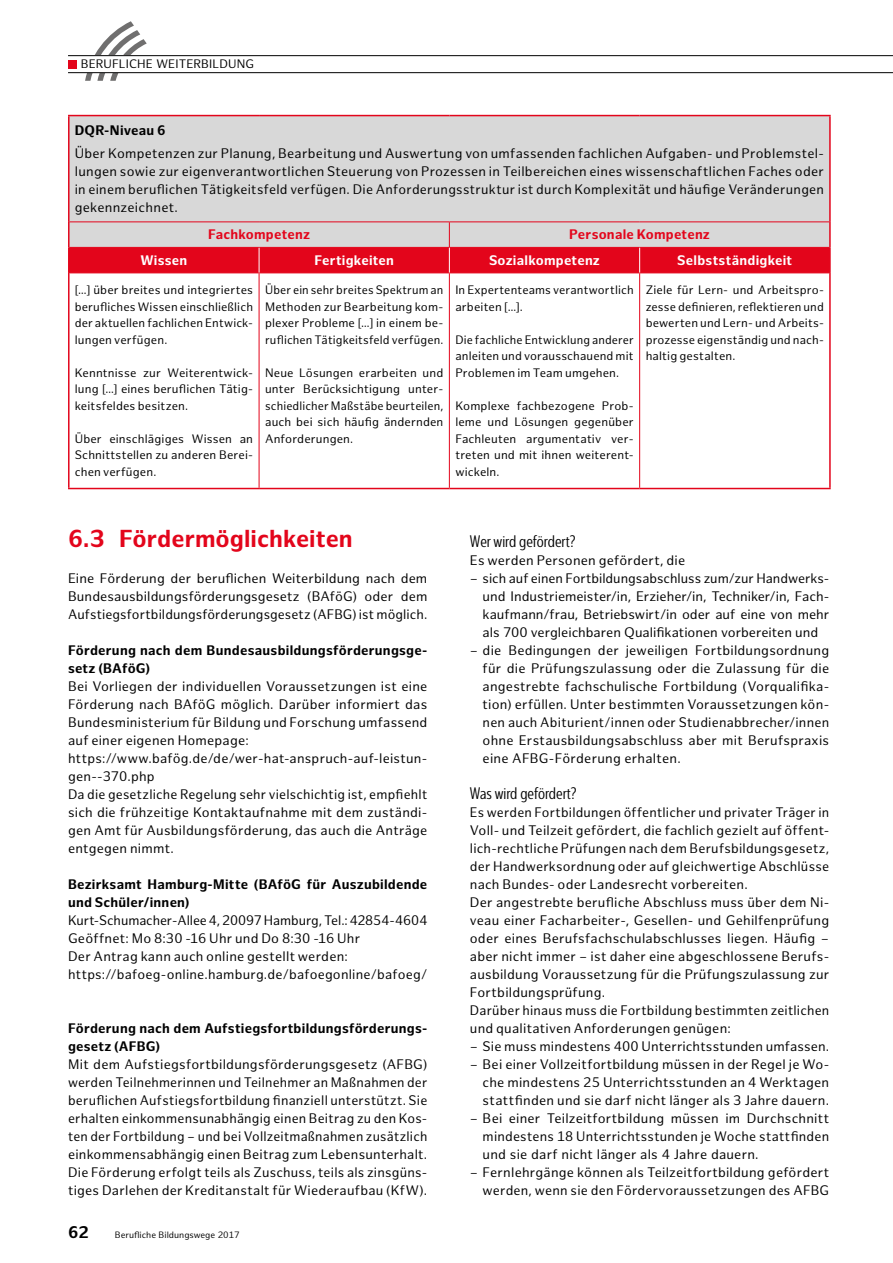
<style>
.page{position:relative;width:893px;height:1263px;background:#fff}
.page>*{position:absolute;margin:0;border:0;box-sizing:border-box;transform-origin:0 0}
.Überschrift_2{font:700 24px "Hamburg Sans";color:#e3051b}
.Überschrift_Interval{font:16.5px "Interval Next Cond";color:#000}
.t1{font:700 16.5px "Hamburg Sans";color:#000}
.Fließtext{font:13.5px/18px "Hamburg Sans";letter-spacing:.015em;color:#000;text-align:justify}
.Fließtext-2{font:700 13.5px/18px "Hamburg Sans";letter-spacing:.015em;color:#000}
.Fließtext-3{font:13.5px "Hamburg Sans";letter-spacing:-.005em;color:#000}
.Fließtext-4{font:700 13.5px "Hamburg Sans";letter-spacing:.015em;color:#fff}
.Fließtext-5{font:700 13.5px "Hamburg Sans";letter-spacing:.015em;color:#e3051b}
.Fließtext-6{font:12px/16.5px "Hamburg Sans";letter-spacing:.01em;color:#000;text-align:justify}
.Fließtext-7{font:12px/16.5px "Hamburg Sans";letter-spacing:.01em;color:#000;text-align:justify;scale:.96 1}
.t2{font:9px "Hamburg Sans";color:#000}
</style>
<div class="page">
<svg style="left:85px;top:21px;width:62px;height:60px"></svg>
<div style="left:68px;top:55px;width:761px;height:17px;background:#fff"></div>
<hr style="left:68px;top:55px;width:825px;height:1px;background:#000">
<hr style="left:68px;top:72px;width:825px;height:1px;background:#000">
<div style="left:68px;top:60px;width:9px;height:8px;background:#e3051b"></div>
<div style="left:70px;top:116px;width:759px;height:105px;background:#d8d8d8"></div>
<hr style="left:68px;top:115px;width:191px;height:1px;background:#e3051b">
<hr style="left:68px;top:116px;width:2px;height:106px;background:#e3051b">
<hr style="left:259px;top:115px;width:190px;height:1px;background:#e3051b">
<hr style="left:449px;top:115px;width:191px;height:1px;background:#e3051b">
<hr style="left:640px;top:115px;width:191px;height:1px;background:#e3051b">
<hr style="left:829px;top:116px;width:2px;height:106px;background:#e3051b">
<hr style="left:68px;top:222px;width:2px;height:25px;background:#e3051b">
<hr style="left:829px;top:222px;width:2px;height:25px;background:#e3051b">
<hr style="left:68px;top:247px;width:2px;height:26px;background:#e3051b">
<hr style="left:829px;top:247px;width:2px;height:26px;background:#e3051b">
<hr style="left:68px;top:273px;width:2px;height:215px;background:#e3051b">
<hr style="left:829px;top:273px;width:2px;height:215px;background:#e3051b">
<hr style="left:68px;top:488px;width:191px;height:1px;background:#e3051b">
<hr style="left:259px;top:488px;width:190px;height:1px;background:#e3051b">
<hr style="left:449px;top:488px;width:191px;height:1px;background:#e3051b">
<hr style="left:640px;top:488px;width:191px;height:1px;background:#e3051b">
<hr style="left:70px;top:221px;width:189px;height:1px;background:#e3051b">
<hr style="left:259px;top:221px;width:190px;height:1px;background:#e3051b">
<hr style="left:449px;top:221px;width:191px;height:1px;background:#e3051b">
<hr style="left:640px;top:221px;width:189px;height:1px;background:#e3051b">
<hr style="left:70px;top:273px;width:189px;height:1px;background:#e3051b">
<hr style="left:259px;top:273px;width:190px;height:1px;background:#e3051b">
<hr style="left:259px;top:273px;width:1px;height:215px;background:#e3051b">
<hr style="left:449px;top:273px;width:191px;height:1px;background:#e3051b">
<hr style="left:449px;top:273px;width:1px;height:215px;background:#e3051b">
<hr style="left:640px;top:273px;width:189px;height:1px;background:#e3051b">
<hr style="left:639px;top:273px;width:1px;height:215px;background:#e3051b">
<svg style="left:69px;top:222px;width:761px;height:51px;background:#dd6a76"></svg>
<p class="Fließtext-6" style="left:81px;top:56px;width:175px">BERUFLICHE WEITERBILDUNG</p>
<p class="Fließtext-2" style="left:75px;top:122px;width:92px">DQR-Niveau 6</p>
<p class="Fließtext" style="left:75px;top:145px;width:751px">Über Kompetenzen zur Planung, Bearbeitung und Auswertung von umfassenden fachlichen Aufgaben- und Problemstel&shy;lungen sowie zur eigenverantwortlichen Steuerung von Prozessen in Teilbereichen eines wissenschaftlichen Faches oder in einem beruflichen Tätigkeitsfeld verfügen. Die Anforderungsstruktur ist durch Komplexität und häufige Veränderungen gekennzeichnet.</p>
<p class="Fließtext-5" style="left:208px;top:227px;width:104px">Fachkompetenz</p>
<p class="Fließtext-5" style="left:569px;top:227px;width:142px">Personale Kompetenz</p>
<p class="Fließtext-4" style="left:140px;top:252px;width:48px">Wissen</p>
<p class="Fließtext-4" style="left:314px;top:252px;width:81px">Fertigkeiten</p>
<p class="Fließtext-4" style="left:489px;top:252px;width:112px">Sozialkompetenz</p>
<p class="Fließtext-4" style="left:677px;top:252px;width:117px">Selbstständigkeit</p>
<p class="Fließtext-6" style="left:75px;top:282px;width:180px">[…] über breites und integriertes berufliches Wissen einschließlich der aktuellen fachlichen Entwick&shy;lungen verfügen.</p>
<p class="Fließtext-6" style="left:75px;top:365px;width:180px">Kenntnisse zur Weiterentwick&shy;lung […] eines beruflichen Tätig&shy;keitsfeldes besitzen.</p>
<p class="Fließtext-6" style="left:75px;top:431px;width:180px">Über einschlägiges Wissen an Schnittstellen zu anderen Berei&shy;chen verfügen.</p>
<p class="Fließtext-7" style="left:265px;top:282px;width:187px">Über ein sehr breites Spektrum an Methoden zur Bearbeitung kom&shy;plexer Probleme […] in einem be&shy;ruflichen Tätigkeitsfeld verfügen.</p>
<p class="Fließtext-6" style="left:265px;top:365px;width:180px">Neue Lösungen erarbeiten und unter Berücksichtigung unter&shy;schiedlicher Maßstäbe beurteilen, auch bei sich häufig ändernden Anforderungen.</p>
<p class="Fließtext-6" style="left:646px;top:282px;width:180px">Ziele für Lern- und Arbeitspro&shy;zesse definieren, reflektieren und bewerten und Lern- und Arbeits&shy;prozesse eigenständig und nach&shy;haltig gestalten.</p>
<p class="Fließtext-6" style="left:455px;top:282px;width:180px">In Expertenteams verantwortlich arbeiten […].</p>
<p class="Fließtext-7" style="left:455px;top:332px;width:187px">Die fachliche Entwicklung anderer anleiten und vorausschauend mit Problemen im Team umgehen.</p>
<p class="Fließtext-6" style="left:455px;top:398px;width:180px">Komplexe fachbezogene Prob&shy;leme und Lösungen gegenüber Fachleuten argumentativ ver&shy;treten und mit ihnen weiterent&shy;wickeln.</p>
<h2 class="Überschrift_2" style="left:68px;top:524px;width:286px">6.3 Fördermöglichkeiten</h2>
<p class="Fließtext" style="left:68px;top:570px;width:361px">Eine Förderung der beruflichen Weiterbildung nach dem Bundesausbildungsförderungsgesetz (BAföG) oder dem Aufstiegsfortbildungsförderungsgesetz (AFBG) ist möglich.</p>
<p class="Fließtext-2" style="left:68px;top:642px;width:361px">Förderung nach dem Bundesausbildungsförderungsge&shy;setz (BAföG)</p>
<p class="Fließtext" style="left:68px;top:678px;width:361px">Bei Vorliegen der individuellen Voraussetzungen ist eine Förderung nach BAföG möglich. Darüber informiert das Bundesministerium für Bildung und Forschung umfassend auf einer eigenen Homepage:</p>
<p class="Fließtext" style="left:68px;top:750px;width:361px">https://www.bafög.de/de/wer-hat-anspruch-auf-leistun&shy;gen--370.php</p>
<p class="Fließtext" style="left:68px;top:786px;width:361px">Da die gesetzliche Regelung sehr vielschichtig ist, empfiehlt sich die frühzeitige Kontaktaufnahme mit dem zuständi&shy;gen Amt für Ausbildungsförderung, das auch die Anträge entgegen nimmt.</p>
<p class="Fließtext-2" style="left:68px;top:876px;width:361px">Bezirksamt Hamburg-Mitte (BAföG für Auszubildende und Schüler/innen)</p>
<p class="Fließtext-3" style="left:68px;top:912px;width:361px">Kurt-Schumacher-Allee 4, 20097 Hamburg, Tel.: 42854-4604</p>
<p class="Fließtext" style="left:68px;top:930px;width:294px">Geöffnet: Mo 8:30 -16 Uhr und Do 8:30 -16 Uhr</p>
<p class="Fließtext" style="left:68px;top:948px;width:281px">Der Antrag kann auch online gestellt werden:</p>
<p class="Fließtext" style="left:68px;top:966px;width:361px">https://bafoeg-online.hamburg.de/bafoegonline/bafoeg/</p>
<p class="Fließtext-2" style="left:68px;top:1020px;width:361px">Förderung nach dem Aufstiegsfortbildungsförderungs&shy;gesetz (AFBG)</p>
<p class="Fließtext" style="left:68px;top:1056px;width:361px">Mit dem Aufstiegsfortbildungsförderungsgesetz (AFBG) werden Teilnehmerinnen und Teilnehmer an Maßnahmen der beruflichen Aufstiegsfortbildung finanziell unterstützt. Sie erhalten einkommensunabhängig einen Beitrag zu den Kos&shy;ten der Fortbildung – und bei Vollzeitmaßnahmen zusätzlich einkommensabhängig einen Beitrag zum Lebensunterhalt.<br>Die Förderung erfolgt teils als Zuschuss, teils als zinsgüns&shy;tiges Darlehen der Kreditanstalt für Wiederaufbau (KfW).</p>
<p class="t1" style="left:68px;top:1222px;width:22px">62</p>
<p class="t2" style="left:115px;top:1229px;width:126px">Berufliche Bildungswege 2017</p>
<p class="Überschrift_Interval" style="left:470px;top:529px;width:107px">Wer wird gefördert?</p>
<p class="Fließtext" style="left:470px;top:552px;width:217px">Es werden Personen gefördert, die</p>
<p class="Fließtext" style="left:483px;top:570px;width:348px;text-indent:-13px">– sich auf einen Fortbildungsabschluss zum/zur Handwerks&shy;und Industriemeister/in, Erzieher/in, Techniker/in, Fach&shy;kaufmann/frau, Betriebswirt/in oder auf eine von mehr als 700 vergleichbaren Qualifikationen vorbereiten und</p>
<p class="Fließtext" style="left:483px;top:642px;width:348px;text-indent:-13px">– die Bedingungen der jeweiligen Fortbildungsordnung für die Prüfungszulassung oder die Zulassung für die angestrebte fachschulische Fortbildung (Vorqualifika&shy;tion) erfüllen. Unter bestimmten Voraussetzungen kön&shy;nen auch Abiturient/innen oder Studienabbrecher/innen ohne Erstausbildungsabschluss aber mit Berufspraxis eine AFBG-Förderung erhalten.</p>
<p class="Überschrift_Interval" style="left:470px;top:781px;width:108px">Was wird gefördert?</p>
<p class="Fließtext" style="left:470px;top:804px;width:361px">Es werden Fortbildungen öffentlicher und privater Träger in Voll- und Teilzeit gefördert, die fachlich gezielt auf öffent&shy;lich-rechtliche Prüfungen nach dem Berufsbildungsgesetz, der Handwerksordnung oder auf gleichwertige Abschlüsse nach Bundes- oder Landesrecht vorbereiten.</p>
<p class="Fließtext" style="left:470px;top:894px;width:361px">Der angestrebte berufliche Abschluss muss über dem Ni&shy;veau einer Facharbeiter-, Gesellen- und Gehilfenprüfung oder eines Berufsfachschulabschlusses liegen. Häufig – aber nicht immer – ist daher eine abgeschlossene Berufs&shy;ausbildung Voraussetzung für die Prüfungszulassung zur Fortbildungsprüfung.</p>
<p class="Fließtext" style="left:470px;top:1002px;width:361px">Darüber hinaus muss die Fortbildung bestimmten zeitlichen und qualitativen Anforderungen genügen:</p>
<p class="Fließtext" style="left:470px;top:1038px;width:361px">– Sie muss mindestens 400 Unterrichtsstunden umfassen.</p>
<p class="Fließtext" style="left:483px;top:1056px;width:348px;text-indent:-13px">– Bei einer Vollzeitfortbildung müssen in der Regel je Wo&shy;che mindestens 25 Unterrichtsstunden an 4 Werktagen stattfinden und sie darf nicht länger als 3 Jahre dauern.</p>
<p class="Fließtext" style="left:483px;top:1110px;width:348px;text-indent:-13px">– Bei einer Teilzeitfortbildung müssen im Durchschnitt mindestens 18 Unterrichtsstunden je Woche stattfinden und sie darf nicht länger als 4 Jahre dauern.</p>
<p class="Fließtext" style="left:470px;top:1164px;width:361px;text-align:right">– Fernlehrgänge können als Teilzeitfortbildung gefördert werden, wenn sie den Fördervoraussetzungen des AFBG</p>
</div>
